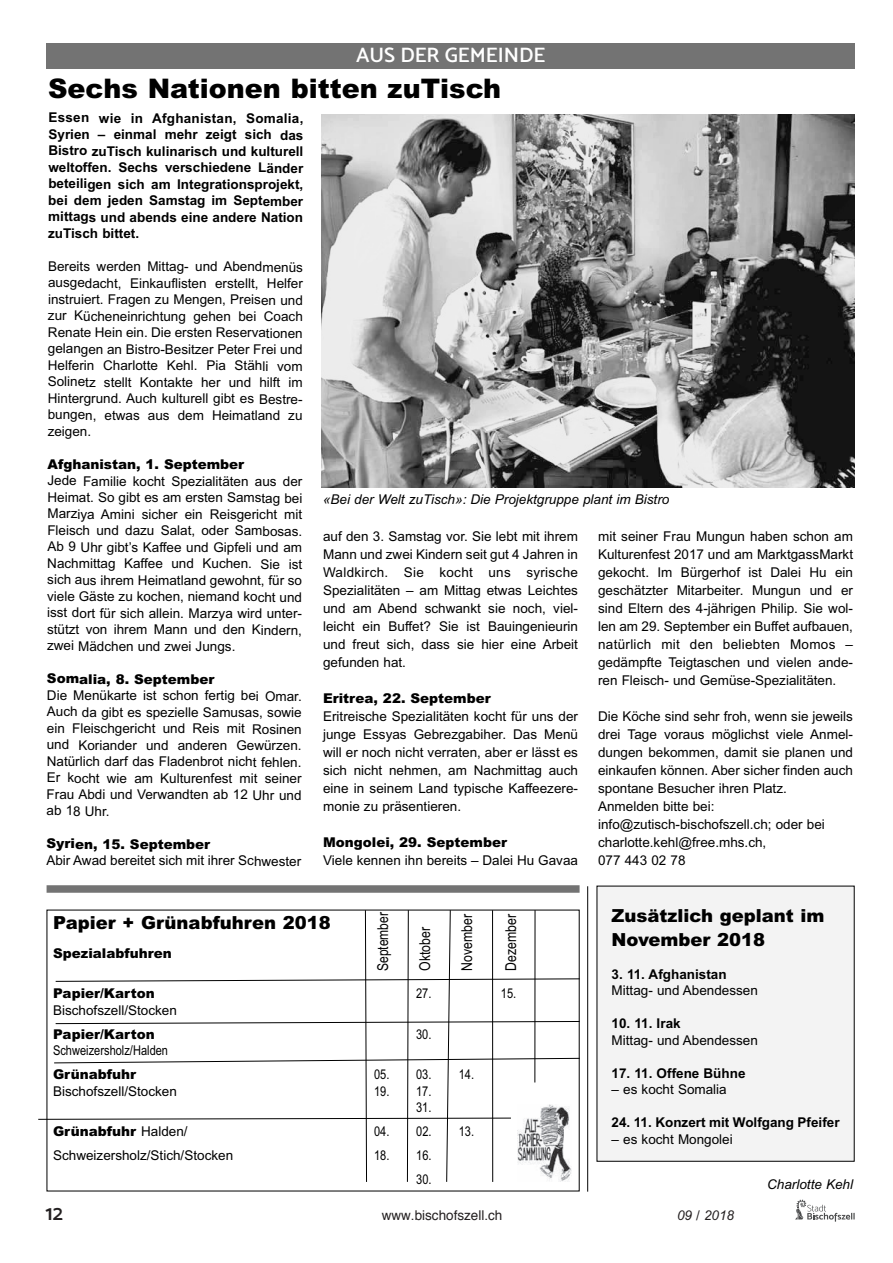
<style>
.page{position:relative;width:893px;height:1263px;background:#fff}
.page>*{position:absolute;margin:0;border:0;box-sizing:border-box;transform-origin:0 0}
.t1{font:900 27px "Arial";color:#000}
.t2{font:21px "Mosk Semi Bold 600";color:#fff}
.t3{font:21px "Mosk Semi Bold 600";color:#231f20}
.t4{font:21px "Mosk Semi Bold 600";color:#000}
.t5{font:900 18px/24px "Arial";color:#000}
.t6{font:15px "Arial Narrow";color:#000}
.t7{font:13.5px/18px "Arial";color:#000;text-align:justify}
.t8{font:700 13.5px/16.5px "Arial";color:#000;text-align:justify}
.t9{font:900 13.5px "Arial";color:#000}
.t10{font:13.5px/16.5px "Arial Narrow";color:#000;text-align:right}
.t11{font:italic 13.5px "Arial";color:#000}
.t12{font:13.5px "Helvetica";color:#231f20}
.t13{font:italic 13.5px "Arial";color:#231f20}
.s1{font-weight:400}
</style>
<div class="page">
<svg style="left:795px;top:1200px;width:60px;height:21px"></svg>
<div style="left:597px;top:886px;width:257px;height:275px;background:#f3f3f3"></div>
<div style="left:47px;top:43px;width:808px;height:26px;background:#737373"></div>
<div style="left:47px;top:885px;width:533px;height:8px;background:#737373"></div>
<svg style="left:38px;top:909px;width:542px;height:274px"></svg>
<hr style="left:587px;top:886px;width:1px;height:305px;background:#000">
<img style="left:322px;top:114px;width:532px;height:374px">
<h2 class="t2" style="left:356px;top:43px;width:191px">AUS DER GEMEINDE</h2>
<h1 class="t1" style="left:48px;top:69px;width:455px">Sechs Nationen bitten zuTisch</h1>
<p class="t8" style="left:48px;top:110px;width:257px">Essen wie in Afghanistan, Somalia, Syrien – einmal mehr zeigt sich das Bistro zuTisch kulinarisch und kulturell weltoffen. Sechs verschiedene Länder beteiligen sich am Integrationsprojekt, bei dem jeden Samstag im September mittags und abends eine andere Nation zuTisch bittet.</p>
<p class="t7" style="left:48px;top:258px;width:257px;line-height:16.5px">Bereits werden Mittag- und Abendmenüs ausgedacht, Einkauflisten erstellt, Helfer instruiert. Fragen zu Mengen, Preisen und zur Kücheneinrichtung gehen bei Coach Renate Hein ein. Die ersten Reservationen gelangen an Bistro-Besitzer Peter Frei und Helferin Charlotte Kehl. Pia Stähli vom Solinetz stellt Kontakte her und hilft im Hintergrund. Auch kulturell gibt es Bestre&shy;bungen, etwas aus dem Heimatland zu zeigen.</p>
<p class="t9" style="left:48px;top:454px;width:198px">Afghanistan, 1. September</p>
<p class="t7" style="left:47px;top:473px;width:257px;line-height:16.5px">Jede Familie kocht Spezialitäten aus der Heimat. So gibt es am ersten Samstag bei Marziya Amini sicher ein Reisgericht mit Fleisch und dazu Salat, oder Sambosas.<br>Ab 9 Uhr gibt’s Kaffee und Gipfeli und am Nachmittag Kaffee und Kuchen. Sie ist sich aus ihrem Heimatland gewohnt, für so viele Gäste zu kochen, niemand kocht und isst dort für sich allein. Marzya wird unter&shy;stützt von ihrem Mann und den Kindern, zwei Mädchen und zwei Jungs.</p>
<p class="t9" style="left:47px;top:669px;width:169px">Somalia, 8. September</p>
<p class="t7" style="left:47px;top:687px;width:257px;line-height:16.5px">Die Menükarte ist schon fertig bei Omar.<br>Auch da gibt es spezielle Samusas, sowie ein Fleischgericht und Reis mit Rosinen und Koriander und anderen Gewürzen.<br>Natürlich darf das Fladenbrot nicht fehlen.<br>Er kocht wie am Kulturenfest mit seiner Frau Abdi und Verwandten ab 12 Uhr und ab 18 Uhr.</p>
<p class="t9" style="left:47px;top:834px;width:165px">Syrien, 15. September</p>
<p class="t7" style="left:46px;top:852px;width:256px">Abir Awad bereitet sich mit ihrer Schwester</p>
<p class="t11" style="left:323px;top:490px;width:348px">«Bei der Welt zuTisch»: Die Projektgruppe plant im Bistro</p>
<p class="t7" style="left:323px;top:527px;width:256px">auf den 3. Samstag vor. Sie lebt mit ihrem Mann und zwei Kindern seit gut 4 Jahren in Waldkirch. Sie kocht uns syrische Spezialitäten – am Mittag etwas Leichtes und am Abend schwankt sie noch, viel&shy;leicht ein Buffet? Sie ist Bauingenieurin und freut sich, dass sie hier eine Arbeit gefunden hat.</p>
<p class="t9" style="left:323px;top:688px;width:169px">Eritrea, 22. September</p>
<p class="t7" style="left:323px;top:707px;width:256px">Eritreische Spezialitäten kocht für uns der junge Essyas Gebrezgabiher. Das Menü will er noch nicht verraten, aber er lässt es sich nicht nehmen, am Nachmittag auch eine in seinem Land typische Kaffeezere&shy;monie zu präsentieren.</p>
<p class="t9" style="left:323px;top:832px;width:185px">Mongolei, 29. September</p>
<p class="t7" style="left:323px;top:851px;width:256px">Viele kennen ihn bereits – Dalei Hu Gavaa</p>
<p class="t7" style="left:598px;top:527px;width:256px">mit seiner Frau Mungun haben schon am Kulturenfest 2017 und am MarktgassMarkt gekocht. Im Bürgerhof ist Dalei Hu ein geschätzter Mitarbeiter. Mungun und er sind Eltern des 4-jährigen Philip. Sie wol&shy;len am 29. September ein Buffet aufbauen, natürlich mit den beliebten Momos – gedämpfte Teigtaschen und vielen ande&shy;ren Fleisch- und Gemüse-Spezialitäten.</p>
<p class="t7" style="left:598px;top:707px;width:256px;text-align:left">Die Köche sind sehr froh, wenn sie jeweils drei Tage voraus möglichst viele Anmel&shy;dungen bekommen, damit sie planen und einkaufen können. Aber sicher finden auch spontane Besucher ihren Platz.<br>Anmelden bitte bei: info@zutisch-bischofszell.ch; oder bei charlotte.kehl@free.mhs.ch,<br>077 443 02 78</p>
<p class="t6" style="left:372px;top:971px;width:61px;rotate:-90deg">September</p>
<p class="t6" style="left:456px;top:971px;width:58px;rotate:-90deg">November</p>
<p class="t6" style="left:500px;top:971px;width:58px;rotate:-90deg">Dezember</p>
<h3 class="t5" style="left:53px;top:910px;width:279px">Papier + Grünabfuhren 2018</h3>
<p class="t9" style="left:53px;top:943px;width:120px">Spezialabfuhren</p>
<p class="t9" style="left:53px;top:984px;width:103px">Papier/Karton</p>
<p class="t10" style="left:416px;top:985px;width:17px">27.</p>
<p class="t10" style="left:501px;top:985px;width:17px">15.</p>
<p class="t7" style="left:53px;top:1001px;width:125px">Bischofszell/Stocken</p>
<p class="t9" style="left:53px;top:1024px;width:103px">Papier/Karton</p>
<p class="t10" style="left:416px;top:1025px;width:17px">30.</p>
<p class="t10" style="left:53px;top:1042px;width:117px">Schweizersholz/Halden</p>
<p class="t9" style="left:53px;top:1065px;width:85px">Grünabfuhr</p>
<p class="t10" style="left:374px;top:1066px;width:59px">05. 03.</p>
<p class="t10" style="left:459px;top:1066px;width:17px">14.</p>
<p class="t7" style="left:53px;top:1082px;width:125px">Bischofszell/Stocken</p>
<p class="t10" style="left:374px;top:1082px;width:59px">19. 17.<br>31.</p>
<p class="t9" style="left:53px;top:1122px;width:136px">Grünabfuhr <span class="s1">Halden/</span></p>
<p class="t10" style="left:374px;top:1123px;width:59px">04. 02.</p>
<p class="t10" style="left:459px;top:1123px;width:17px">13.</p>
<p class="t7" style="left:53px;top:1147px;width:182px">Schweizersholz/Stich/Stocken</p>
<p class="t10" style="left:374px;top:1143px;width:59px;line-height:24px">18. 16.<br>30.</p>
<p class="t6" style="left:414px;top:971px;width:45px;rotate:-90deg">Oktober</p>
<h3 class="t5" style="left:612px;top:903px;width:214px">Zusätzlich geplant im<br>November 2018</h3>
<p class="t8" style="left:612px;top:966px;width:117px">3. 11. Afghanistan</p>
<p class="t7" style="left:612px;top:982px;width:148px">Mittag- und Abendessen</p>
<p class="t8" style="left:612px;top:1016px;width:71px">10. 11. Irak</p>
<p class="t7" style="left:612px;top:1031px;width:148px">Mittag- und Abendessen</p>
<p class="t8" style="left:612px;top:1065px;width:135px">17. 11. Offene Bühne</p>
<p class="t7" style="left:612px;top:1081px;width:117px">– es kocht Somalia</p>
<p class="t8" style="left:612px;top:1115px;width:229px">24. 11. Konzert mit Wolfgang Pfeifer</p>
<p class="t7" style="left:612px;top:1130px;width:123px">– es kocht Mongolei</p>
<p class="t11" style="left:767px;top:1175px;width:87px">Charlotte Kehl</p>
<h2 class="t3" style="left:46px;top:1200px;width:19px">12</h2>
<p class="t12" style="left:382px;top:1204px;width:122px">www.bischofszell.ch</p>
<p class="t13" style="left:677px;top:1207px;width:59px">09 / 2018</p>
<h2 class="t4" style="left:48px;top:1203px;width:19px">12</h2>
<p class="t7" style="left:367px;top:1209px;width:122px">www.bischofszell.ch</p>
</div>
